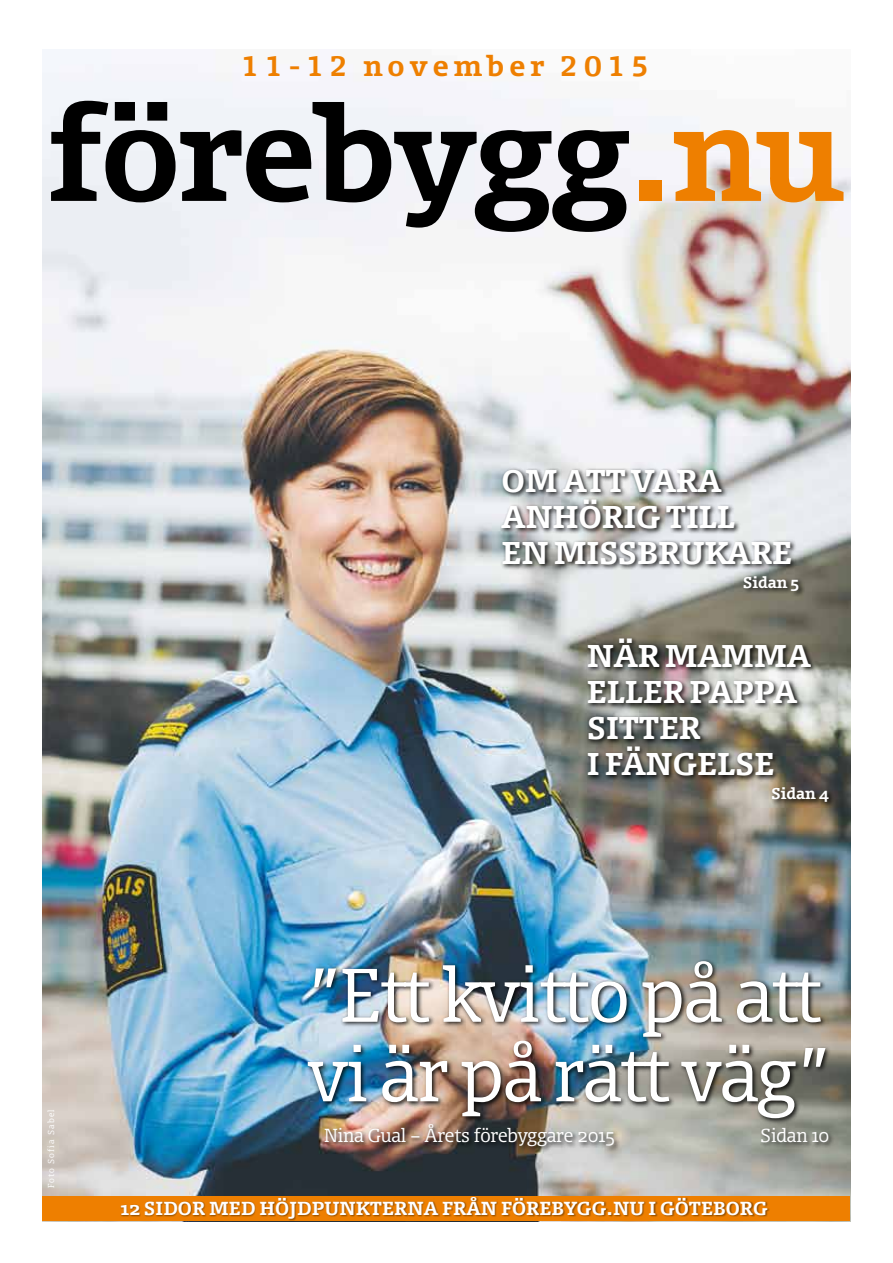
<style>
.page{position:relative;width:893px;height:1263px;background:#fff}
.page>*{position:absolute;margin:0;border:0;box-sizing:border-box;transform-origin:0 0}
.t1{font:700 126px "Olsen TF";letter-spacing:-.015em;color:#000}
.t2{font:300 72px/79.5px "Olsen";letter-spacing:-.01em;color:#fff}
.t3{font:700 30px/36px "Olsen";letter-spacing:-.01em;color:#fff}
.t4{font:700 27px "Olsen TF";letter-spacing:.19em;color:#ee7f00}
.t5{font:700 18px "Olsen";color:#fff}
.t6{font:300 18px "Olsen";color:#fff}
.t7{font:700 15px "Olsen";color:#fff}
.t8{font:300 8.25px "Olsen";letter-spacing:.13em;color:#fff}
.s1{color:#ee7f00}
</style>
<div class="page">
<img style="left:43px;top:50px;width:807px;height:1146px">
<div style="left:305px;top:959px;width:529px;height:194px;background:#000;opacity:.9"></div>
<div style="left:499px;top:467px;width:306px;height:131px;background:#000;opacity:.9"></div>
<div style="left:586px;top:636px;width:249px;height:172px;background:#000;opacity:.9"></div>
<div style="left:43px;top:1196px;width:807px;height:25px;background:#ee7f00"></div>
<div style="left:120px;top:1197px;width:649px;height:24px;background:#000;opacity:.4"></div>
<p class="t4" style="left:241px;top:48px;width:410px">11-12 november 2015</p>
<h1 class="t1" style="left:47px;top:71px;width:799px">förebygg<span class="s1">.nu</span></h1>
<p class="t3" style="left:502px;top:462px;width:290px">OM ATT VARA<br>ANHÖRIG TILL<br>EN MISSBRUKARE</p>
<p class="t7" style="left:743px;top:572px;width:58px">S IDAN 5</p>
<p class="t8" style="left:46px;top:1188px;width:80px;rotate:-90deg">Foto Sofia Sabel</p>
<p class="t3" style="left:587px;top:637px;width:226px">NÄR MAMMA<br>ELLER PAPPA<br>SITTER<br>I FÄNGELSE</p>
<p class="t7" style="left:771px;top:784px;width:60px">S IDAN 4</p>
<h2 class="t2" style="left:308px;top:954px;width:523px">”Ett kvitto på att vi är på rätt väg”</h2>
<p class="t6" style="left:324px;top:1124px;width:292px">Nina Gual – Årets förebyggare 2015</p>
<p class="t6" style="left:760px;top:1124px;width:71px">Sidan 10</p>
<p class="t5" style="left:120px;top:1197px;width:207px">12 SIDOR MED HÖJDPUNKT</p>
<p class="t5" style="left:382px;top:1197px;width:28px">ERNA</p>
<p class="t5" style="left:442px;top:1197px;width:73px">FRÅNFÖR</p>
<p class="t5" style="left:539px;top:1197px;width:135px">EBYGG.NU I GÖT</p>
<p class="t5" style="left:701px;top:1197px;width:54px">EBORG</p>
</div>
